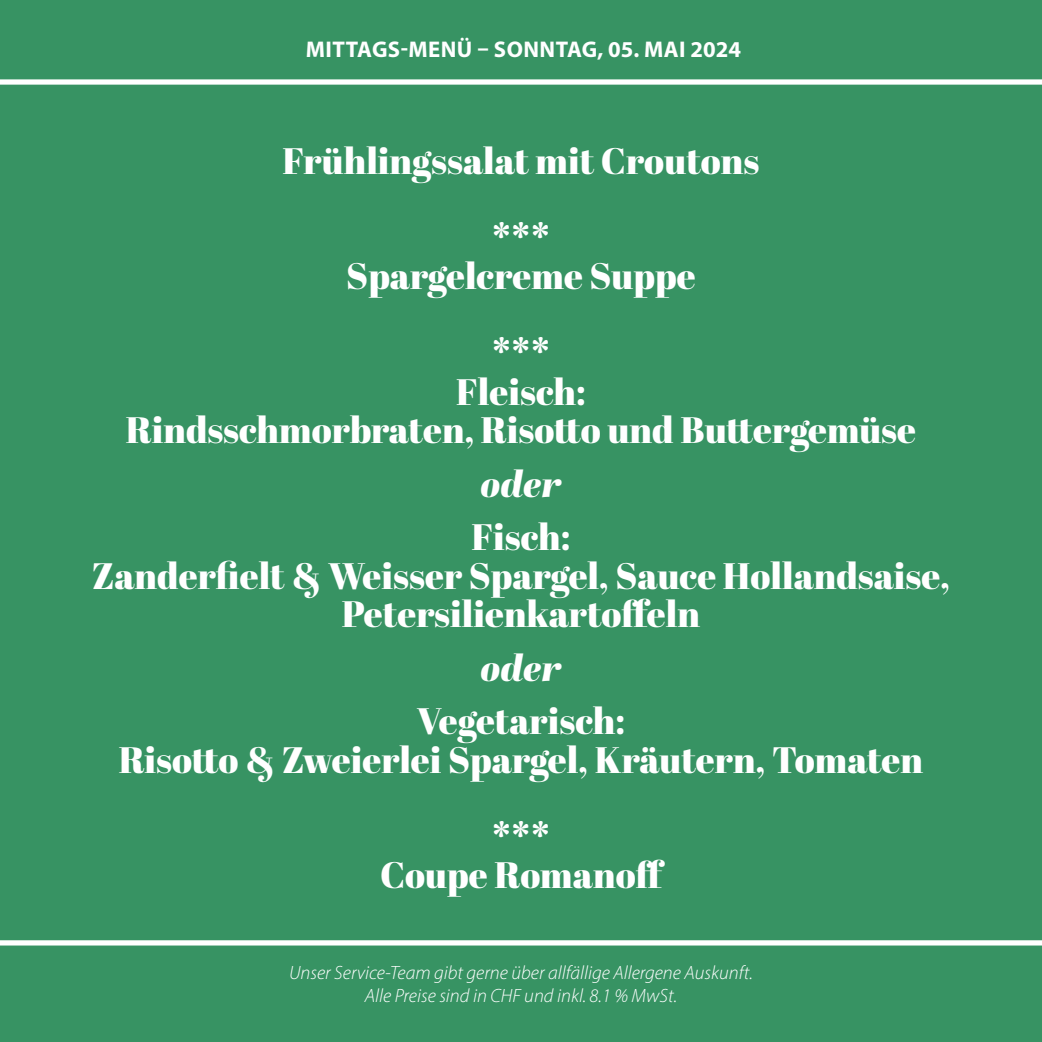
<style>
.page{position:relative;width:1042px;height:1042px;background:#379363}
.page>*{position:absolute;margin:0;border:0;box-sizing:border-box;transform-origin:0 0}
.t1{font:36.75px/38.5px "Abril Fatface";color:#fff;text-align:center}
.t2{font:italic 36.75px "Abril Fatface";color:#fff}
.t3{font:700 22.75px "Myriad Pro";letter-spacing:.02em;color:#fff}
.t4{font:italic 300 19.25px/23.1px "Myriad Pro";color:#fff;text-align:center}
</style>
<div class="page">
<div style="left:0;top:79px;width:1042px;height:6px;background:#fff"></div>
<div style="left:0;top:940px;width:1042px;height:5px;background:#fff"></div>
<p class="t3" style="left:306px;top:34px;width:437px">MITTAGS-MENÜ – SONNTAG, 05. MAI 2024</p>
<p class="t1" style="left:282px;top:121px;width:478px;line-height:77px">Frühlingssalat mit Croutons ***</p>
<p class="t1" style="left:346px;top:237px;width:351px;line-height:77px">Spargelcreme Suppe ***</p>
<p class="t1" style="left:126px;top:371px;width:792px">Fleisch:<br>Rindsschmorbraten, Risotto und Buttergemüse</p>
<p class="t2" style="left:480px;top:457px;width:82px">oder</p>
<p class="t1" style="left:92px;top:517px;width:859px">Fisch:<br>Zanderfielt &amp; Weisser Spargel, Sauce Hollandsaise,<br>Petersilienkartoffeln</p>
<p class="t2" style="left:480px;top:641px;width:82px">oder</p>
<p class="t1" style="left:119px;top:700px;width:806px">Vegetarisch:<br>Risotto &amp; Zweierlei Spargel, Kräutern, Tomaten</p>
<p class="t1" style="left:380px;top:816px;width:286px">***<br>Coupe Romanoff</p>
<p class="t4" style="left:289px;top:960px;width:465px">Unser Service-Team gibt gerne über allfällige Allergene Auskunft.<br>Alle Preise sind in CHF und inkl. 8.1 % MwSt.</p>
</div>
